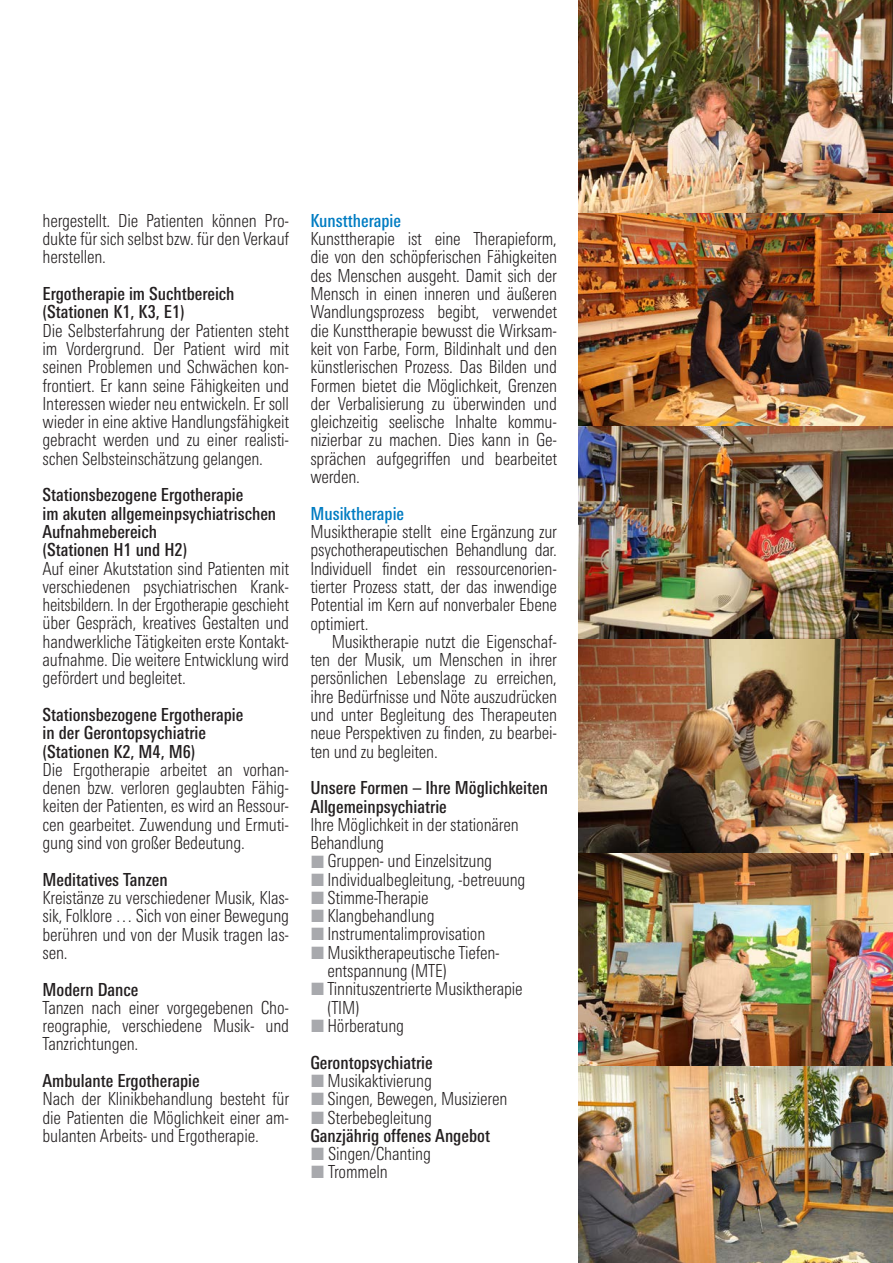
<style>
.page{position:relative;width:893px;height:1263px;background:#fff}
.page>*{position:absolute;margin:0;border:0;box-sizing:border-box;transform-origin:0 0}
.erster_Absatz{font:300 condensed 18px/18.3px "LT Univers";letter-spacing:-.01em;color:#231f20;text-align:justify;scale:.96 1}
.Subheadline_schwarz{font:500 condensed 18px "LT Univers";color:#231f20;scale:.96 1}
.Fließtext{font:300 condensed 18px/18.3px "LT Univers";letter-spacing:-.01em;color:#231f20;text-align:justify;scale:.96 1}
.erster_Absatz-2{font:500 condensed 18px "LT Univers";color:#231f20;scale:.96 1}
.Subheadline_blau{font:500 condensed 18px "LT Univers";color:#231f20;scale:.96 1}
.Subheadline_blau-2{font:500 condensed 18px "LT Univers";color:#007cc2;scale:.96 1}
.s1{font-family:"European Pi Three";font-weight:400;font-stretch:normal;color:#a8a9ad}
</style>
<div class="page">
<img style="left:578px;top:213px;width:315px;height:853px">
<img style="left:578px;top:0;width:315px;height:213px">
<img style="left:578px;top:1066px;width:315px;height:197px">
<p class="erster_Absatz" style="left:43px;top:211px;width:258px">hergestellt. Die Patienten können Pro&shy;dukte für sich selbst bzw. für den Verkauf herstellen.</p>
<p class="erster_Absatz-2" style="left:43px;top:283px;width:202px">Ergotherapie im Suchtbereich</p>
<p class="Subheadline_schwarz" style="left:43px;top:301px;width:150px">(Stationen K1, K3, E1)</p>
<p class="erster_Absatz" style="left:43px;top:321px;width:258px">Die Selbsterfahrung der Patienten steht im Vordergrund. Der Patient wird mit seinen Problemen und Schwächen kon&shy;frontiert. Er kann seine Fähigkeiten und Interessen wieder neu entwickeln. Er soll wieder in eine aktive Handlungsfähigkeit gebracht werden und zu einer realisti&shy;schen Selbsteinschätzung gelangen.</p>
<p class="erster_Absatz-2" style="left:43px;top:484px;width:211px">Stationsbezogene Ergotherapie</p>
<p class="Subheadline_schwarz" style="left:43px;top:503px;width:245px">im akuten allgemeinpsychiatrischen</p>
<p class="Subheadline_schwarz" style="left:43px;top:521px;width:121px">Aufnahmebereich</p>
<p class="Subheadline_schwarz" style="left:43px;top:539px;width:152px">(Stationen H1 und H2)</p>
<p class="erster_Absatz" style="left:43px;top:559px;width:258px">Auf einer Akutstation sind Patienten mit verschiedenen psychiatrischen Krank&shy;heitsbildern. In der Ergotherapie geschieht über Gespräch, kreatives Gestalten und handwerkliche Tätigkeiten erste Kontakt&shy;aufnahme. Die weitere Entwicklung wird gefördert und begleitet.</p>
<p class="Subheadline_schwarz" style="left:43px;top:704px;width:211px">Stationsbezogene Ergotherapie</p>
<p class="Subheadline_schwarz" style="left:43px;top:722px;width:172px">in der Gerontopsychiatrie</p>
<p class="Subheadline_schwarz" style="left:43px;top:741px;width:161px">(Stationen K2, M4, M6)</p>
<p class="erster_Absatz" style="left:43px;top:760px;width:258px">Die Ergotherapie arbeitet an vorhan&shy;denen bzw. verloren geglaubten Fähig&shy;keiten der Patienten, es wird an Ressour&shy;cen gearbeitet. Zuwendung und Ermuti&shy;gung sind von großer Bedeutung.</p>
<p class="Subheadline_schwarz" style="left:43px;top:869px;width:132px">Meditatives Tanzen</p>
<p class="erster_Absatz" style="left:43px;top:888px;width:258px">Kreistänze zu verschiedener Musik, Klas&shy;sik, Folklore … Sich von einer Bewegung berühren und von der Musik tragen las&shy;sen.</p>
<p class="Subheadline_schwarz" style="left:43px;top:978px;width:101px">Modern Dance</p>
<p class="erster_Absatz" style="left:43px;top:998px;width:258px">Tanzen nach einer vorgegebenen Cho&shy;reographie, verschiedene Musik- und Tanzrichtungen.</p>
<p class="Subheadline_schwarz" style="left:43px;top:1070px;width:165px">Ambulante Ergotherapie</p>
<p class="erster_Absatz" style="left:43px;top:1090px;width:258px">Nach der Klinikbehandlung besteht für die Patienten die Möglichkeit einer am&shy;bulanten Arbeits- und Ergotherapie.</p>
<p class="Subheadline_blau-2" style="left:310px;top:210px;width:96px">Kunsttherapie</p>
<p class="erster_Absatz" style="left:310px;top:230px;width:258px">Kunsttherapie ist eine Therapieform, die von den schöpferischen Fähigkeiten des Menschen ausgeht. Damit sich der Mensch in einen inneren und äußeren Wandlungsprozess begibt, verwendet die Kunsttherapie bewusst die Wirksam&shy;keit von Farbe, Form, Bildinhalt und den künstlerischen Prozess. Das Bilden und Formen bietet die Möglichkeit, Grenzen der Verbalisierung zu überwinden und gleichzeitig seelische Inhalte kommu&shy;nizierbar zu machen. Dies kann in Ge&shy;sprächen aufgegriffen und bearbeitet werden.</p>
<p class="Subheadline_blau-2" style="left:310px;top:503px;width:99px">Musiktherapie</p>
<p class="erster_Absatz" style="left:310px;top:522px;width:258px">Musiktherapie stellt eine Ergänzung zur psychotherapeutischen Behandlung dar.<br>Individuell findet ein ressourcenorien&shy;tierter Prozess statt, der das inwendige Potential im Kern auf nonverbaler Ebene optimiert.</p>
<p class="Fließtext" style="left:310px;top:632px;width:258px;text-indent:21px">Musiktherapie nutzt die Eigenschaf&shy;ten der Musik, um Menschen in ihrer persönlichen Lebenslage zu erreichen, ihre Bedürfnisse und Nöte auszudrücken und unter Begleitung des Therapeuten neue Perspektiven zu finden, zu bearbei&shy;ten und zu begleiten.</p>
<p class="Subheadline_blau" style="left:310px;top:777px;width:249px">Unsere Formen – Ihre Möglichkeiten</p>
<p class="Subheadline_schwarz" style="left:310px;top:796px;width:144px">Allgemeinpsychiatrie</p>
<p class="erster_Absatz" style="left:310px;top:815px;width:219px">Ihre Möglichkeit in der stationären<br>Behandlung</p>
<p class="erster_Absatz" style="left:310px;top:852px;width:191px"><span class="s1">L</span> Gruppen- und Einzelsitzung</p>
<p class="erster_Absatz" style="left:310px;top:870px;width:226px"><span class="s1">L</span> Individualbegleitung, -betreuung</p>
<p class="erster_Absatz" style="left:310px;top:888px;width:125px"><span class="s1">L</span> Stimme-Therapie</p>
<p class="erster_Absatz" style="left:310px;top:907px;width:131px"><span class="s1">L</span> Klangbehandlung</p>
<p class="erster_Absatz" style="left:310px;top:925px;width:184px"><span class="s1">L</span> Instrumentalimprovisation</p>
<p class="erster_Absatz" style="left:327px;top:943px;width:181px;text-indent:-17px"><span class="s1">L</span> Musiktherapeutische Tiefen&shy;entspannung (MTE)</p>
<p class="erster_Absatz" style="left:310px;top:980px;width:223px"><span class="s1">L</span> Tinnituszentrierte Musiktherapie</p>
<p class="erster_Absatz" style="left:327px;top:998px;width:35px">(TIM)</p>
<p class="erster_Absatz" style="left:310px;top:1016px;width:99px"><span class="s1">L</span> Hörberatung</p>
<p class="Subheadline_schwarz" style="left:310px;top:1052px;width:129px">Gerontopsychiatrie</p>
<p class="erster_Absatz" style="left:310px;top:1071px;width:128px"><span class="s1">L</span> Musikaktivierung</p>
<p class="erster_Absatz" style="left:310px;top:1089px;width:207px"><span class="s1">L</span> Singen, Bewegen, Musizieren</p>
<p class="erster_Absatz" style="left:310px;top:1108px;width:128px"><span class="s1">L</span> Sterbebegleitung</p>
<p class="Subheadline_schwarz" style="left:310px;top:1125px;width:189px">Ganzjährig offenes Angebot</p>
<p class="erster_Absatz" style="left:310px;top:1144px;width:127px"><span class="s1">L</span> Singen/Chanting</p>
<p class="erster_Absatz" style="left:310px;top:1163px;width:82px"><span class="s1">L</span> Trommeln</p>
</div>
